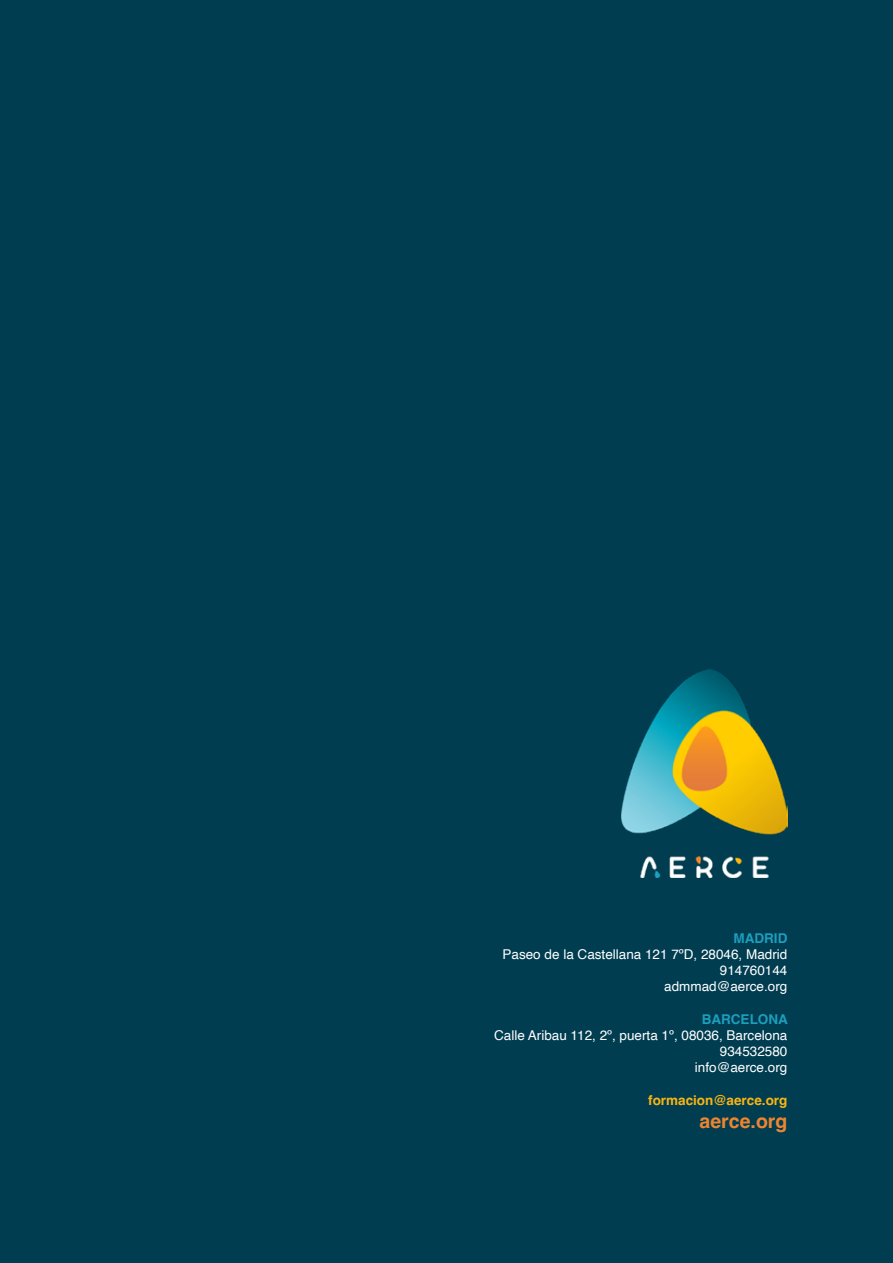
<style>
.page{position:relative;width:893px;height:1263px;background:#003d51}
.page>*{position:absolute;margin:0;border:0;box-sizing:border-box;transform-origin:0 0}
.t1{font:700 19.5px "Helvetica";color:#ed8530}
.t2{font:13.5px/16.2px "Helvetica";color:#fff;text-align:right}
.t3{font:700 13.5px "Helvetica";color:#f9b513}
.t4{font:700 13.5px "Helvetica";color:#1c9ebd}
</style>
<div class="page">
<img style="left:622px;top:669px;width:165px;height:208px">
<p class="t4" style="left:733px;top:930px;width:55px">MADRID</p>
<p class="t2" style="left:502px;top:946px;width:286px">Paseo de la Castellana 121 7ºD, 28046, Madrid<br>914760144<br>admmad@aerce.org</p>
<p class="t4" style="left:702px;top:1011px;width:88px">BARCELONA</p>
<p class="t2" style="left:494px;top:1027px;width:295px">Calle Aribau 112, 2º, puerta 1º, 08036, Barcelona<br>934532580<br>info@aerce.org</p>
<p class="t3" style="left:648px;top:1092px;width:141px">formacion@aerce.org</p>
<h1 class="t1" style="left:700px;top:1109px;width:89px">aerce.org</h1>
</div>
